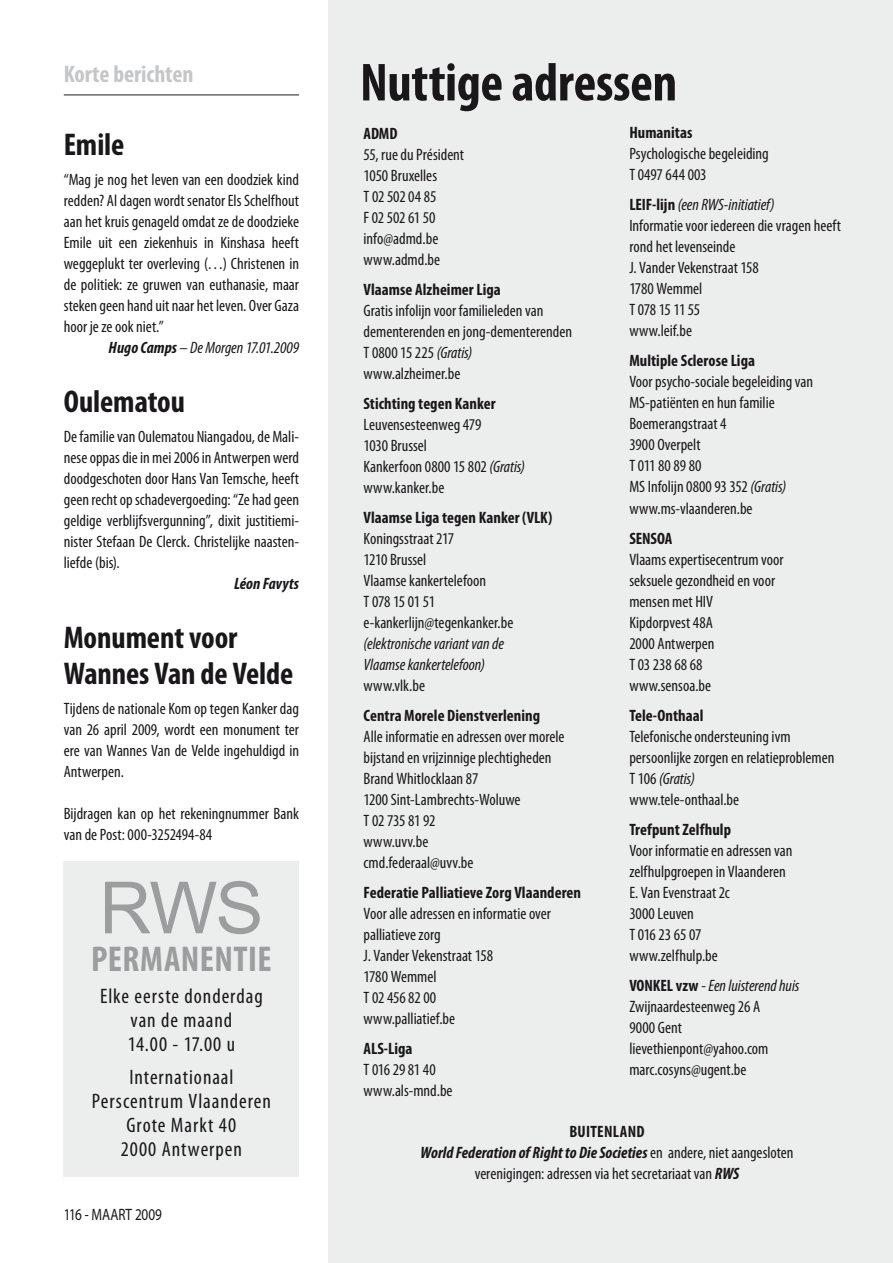
<style>
.page{position:relative;width:893px;height:1263px;background:#fff}
.page>*{position:absolute;margin:0;border:0;box-sizing:border-box;transform-origin:0 0}
.t1{font:72px "Arial";color:#9c9d9f}
.t2{font:700 condensed 54px "Myriad Pro";letter-spacing:-.005em;color:#1a171b}
.t3{font:700 condensed 36px "Myriad Pro";letter-spacing:.01em;color:#9c9d9f}
.t4{font:700 condensed 31.5px/36px "Myriad Pro";letter-spacing:-.005em;color:#1a171b}
.t5{font:700 condensed 24px "Myriad Pro";color:#c5c6c8}
.t6{font:condensed 21px/24px "Myriad Pro";letter-spacing:.045em;color:#1a171b;text-align:center}
.t7{font:condensed 16.5px/21px "Myriad Pro";color:#1a171b}
.t8{font:700 condensed 16.5px "Myriad Pro";letter-spacing:.005em;color:#1a171b}
.t9{font:italic condensed 16.5px/21px "Myriad Pro";letter-spacing:-.005em;color:#1a171b}
.t10{font:16.5px "Myriad Pro";color:#1a171b;scale:.8 1}
.t11{font:italic 700 condensed 16.5px "Myriad Pro";letter-spacing:.005em;color:#1a171b}
.s1{font-weight:700}
.s2{font-style:italic}
.s3{font-weight:700;font-style:italic}
</style>
<div class="page">
<div style="left:64px;top:861px;width:235px;height:315px;background:#eceded"></div>
<div style="left:329px;top:0;width:564px;height:1263px;background:#eceded"></div>
<hr style="left:64px;top:95px;width:235px;height:1px;background:#1a171b">
<h3 class="t5" style="left:64px;top:59px;width:131px">Korte berichten</h3>
<h3 class="t4" style="left:64px;top:126px;width:62px">Emile</h3>
<p class="t7" style="left:64px;top:169px;width:237px;text-align:justify">“Mag je nog het leven van een doodziek kind redden? Al dagen wordt senator Els Schelfhout aan het kruis genageld omdat ze de doodzieke Emile uit een ziekenhuis in Kinshasa heeft weggeplukt ter overleving (…) Christenen in de politiek: ze gruwen van euthanasie, maar steken geen hand uit naar het leven. Over Gaza hoor je ze ook niet.”</p>
<p class="t9" style="left:109px;top:337px;width:192px"><span class="s1">Hugo Camps</span> – De Morgen 17.01.2009</p>
<h3 class="t4" style="left:64px;top:383px;width:123px">Oulematou</h3>
<p class="t7" style="left:64px;top:426px;width:237px;text-align:justify">De familie van Oulematou Niangadou, de Mali&shy;nese oppas die in mei 2006 in Antwerpen werd doodgeschoten door Hans Van Temsche, heeft geen recht op schadevergoeding: “Ze had geen geldige verblijfsvergunning”, dixit justitiemi&shy;nister Stefaan De Clerck. Christelijke naasten&shy;liefde (bis).</p>
<p class="t11" style="left:234px;top:573px;width:67px">Léon Favyts</p>
<h3 class="t4" style="left:64px;top:619px;width:231px">Monument voor<br>Wannes Van de Velde</h3>
<p class="t7" style="left:64px;top:698px;width:237px;text-align:justify">Tijdens de nationale Kom op tegen Kanker dag van 26 april 2009, wordt een monument ter ere van Wannes Van de Velde ingehuldigd in Antwerpen.</p>
<p class="t7" style="left:64px;top:803px;width:237px">Bijdragen kan op het rekeningnummer Bank van de Post: 000-3252494-84</p>
<h1 class="t1" style="left:99px;top:861px;width:166px">RWS</h1>
<h3 class="t3" style="left:91px;top:936px;width:182px">PERMANENTIE</h3>
<p class="t6" style="left:100px;top:984px;width:164px">Elke eerste donderdag van de maand<br>14.00 - 17.00 u</p>
<p class="t6" style="left:92px;top:1065px;width:181px">Internationaal<br>Perscentrum Vlaanderen<br>Grote Markt 40<br>2000 Antwerpen</p>
<p class="t10" style="left:64px;top:1206px;width:124px">116 - MAART 2009</p>
<h2 class="t2" style="left:360px;top:49px;width:319px">Nuttige adressen</h2>
<p class="t8" style="left:364px;top:123px;width:35px">ADMD</p>
<p class="t7" style="left:364px;top:143px;width:102px">55, rue du Président<br>1050 Bruxelles<br>T 02 502 04 85<br>F 02 502 61 50 info@admd.be www.admd.be</p>
<p class="t8" style="left:364px;top:279px;width:139px">Vlaamse Alzheimer Liga</p>
<p class="t7" style="left:364px;top:299px;width:210px">Gratis infolijn voor familieleden van dementerenden en jong-dementerenden<br>T 0800 15 225 <span class="s2">(Gratis) </span>www.alzheimer.be</p>
<p class="t8" style="left:364px;top:393px;width:134px">Stichting tegen Kanker</p>
<p class="t7" style="left:364px;top:413px;width:163px">Leuvensesteenweg 479<br>1030 Brussel<br>Kankerfoon 0800 15 802 <span class="s2">(Gratis) </span>www.kanker.be</p>
<p class="t8" style="left:364px;top:507px;width:190px">Vlaamse Liga tegen Kanker (VLK)</p>
<p class="t7" style="left:364px;top:527px;width:151px">Koningsstraat 217<br>1210 Brussel<br>Vlaamse kankertelefoon<br>T 078 15 01 51 e-kankerlijn@tegenkanker.be</p>
<p class="t9" style="left:364px;top:632px;width:142px">(elektronische variant van de<br>Vlaamse kankertelefoon)</p>
<p class="t7" style="left:364px;top:674px;width:63px">www.vlk.be</p>
<p class="t8" style="left:364px;top:705px;width:178px">Centra Morele Dienstverlening</p>
<p class="t7" style="left:364px;top:725px;width:203px">Alle informatie en adressen over morele bijstand en vrijzinnige plechtigheden<br>Brand Whitlocklaan 87<br>1200 Sint-Lambrechts-Woluwe<br>T 02 735 81 92<br>www.uvv.be<br>cmd.federaal@uvv.be</p>
<p class="t8" style="left:364px;top:882px;width:219px">Federatie Palliatieve Zorg Vlaanderen</p>
<p class="t7" style="left:364px;top:902px;width:189px">Voor alle adressen en informatie over palliatieve zorg<br>J. Vander Vekenstraat 158<br>1780 Wemmel<br>T 02 456 82 00<br>www.palliatief.be</p>
<p class="t8" style="left:364px;top:1038px;width:51px">ALS-Liga</p>
<p class="t7" style="left:364px;top:1059px;width:91px">T 016 29 81 40 www.als-mnd.be</p>
<p class="t8" style="left:629px;top:123px;width:65px">Humanitas</p>
<p class="t7" style="left:629px;top:143px;width:141px">Psychologische begeleiding<br>T 0497 644 003</p>
<p class="t7" style="left:629px;top:194px;width:213px"><span class="s1">LEIF-lijn</span> <span class="s2">(een RWS-initiatief)<br></span>Informatie voor iedereen die vragen heeft rond het levenseinde<br>J. Vander Vekenstraat 158<br>1780 Wemmel<br>T 078 15 11 55<br>www.leif.be</p>
<p class="t8" style="left:629px;top:351px;width:127px">Multiple Sclerose Liga</p>
<p class="t7" style="left:629px;top:371px;width:185px">Voor psycho-sociale begeleiding van<br>MS-patiënten en hun familie<br>Boemerangstraat 4<br>3900 Overpelt<br>T 011 80 89 80<br>MS Infolijn 0800 93 352 <span class="s2">(Gratis) </span>www.ms-vlaanderen.be</p>
<p class="t8" style="left:629px;top:528px;width:45px">SENSOA</p>
<p class="t7" style="left:629px;top:548px;width:156px">Vlaams expertisecentrum voor seksuele gezondheid en voor mensen met HIV<br>Kipdorpvest 48A<br>2000 Antwerpen<br>T 03 238 68 68 www.sensoa.be</p>
<p class="t8" style="left:629px;top:705px;width:76px">Tele-Onthaal</p>
<p class="t7" style="left:629px;top:725px;width:207px">Telefonische ondersteuning ivm persoonlijke zorgen en relatieproblemen<br>T 106 <span class="s2">(Gratis)<br></span>www.tele-onthaal.be</p>
<p class="t8" style="left:629px;top:819px;width:103px">Trefpunt Zelfhulp</p>
<p class="t7" style="left:629px;top:839px;width:165px">Voor informatie en adressen van zelfhulpgroepen in Vlaanderen<br>E. Van Evenstraat 2c<br>3000 Leuven<br>T 016 23 65 07 www.zelfhulp.be</p>
<p class="t7" style="left:629px;top:974px;width:172px"><span class="s1">VONKEL vzw</span> - <span class="s2">Een luisterend huis<br></span>Zwijnaardesteenweg 26 A<br>9000 Gent lievethienpont@yahoo.com marc.cosyns@ugent.be</p>
<p class="t7" style="left:420px;top:1121px;width:375px;text-align:center"><span class="s1">BUITENLAND<br></span><span class="s3">World Federation of Right to Die Societies</span> en andere, niet aangesloten verenigingen: adressen via het secretariaat van <span class="s3">RWS</span></p>
</div>
